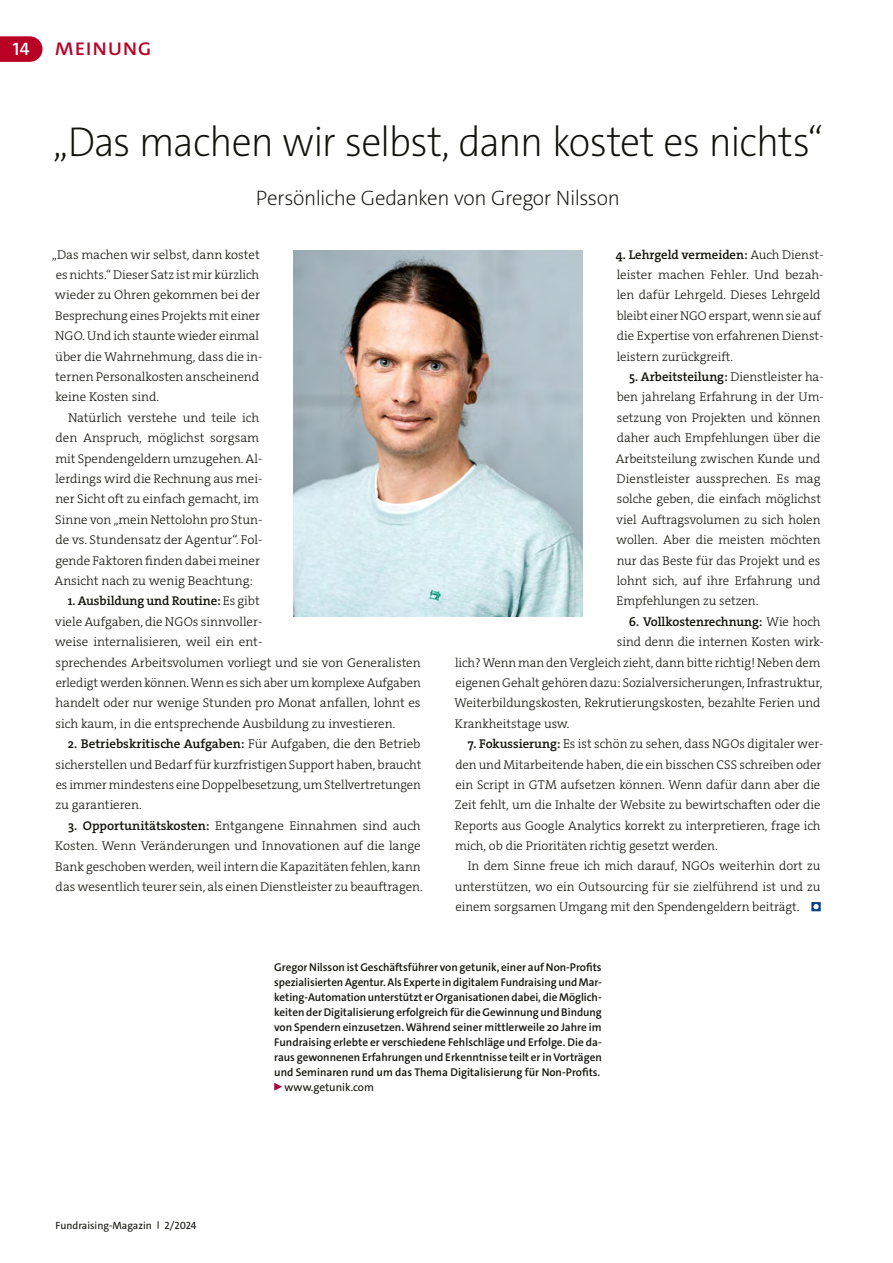
<style>
.page{position:relative;width:893px;height:1263px;background:#fff}
.page>*{position:absolute;margin:0;border:0;box-sizing:border-box;transform-origin:0 0}
.t1{font:200 42px "The Sans";letter-spacing:-.025em;color:#12120d;scale:.95 1}
.t2{font:24px "The Sans";letter-spacing:.005em;color:#b90025}
.t3{font:200 21px "The Sans";letter-spacing:-.02em;color:#12120d}
.t4{font:300 12.75px/20.4px "The Serif";color:#12120d}
.t5{font:600 12.75px "The Serif";color:#12120d}
.t6{font:600 11.25px/15px "The Sans";color:#12120d;text-align:justify}
.t7{font:11.25px "The Sans";color:#12120d}
.t8{font:10.5px "The Sans";color:#12120d}
.s1{font-weight:600;font-size:18px;color:#fff}
.s2{font-weight:600}
.s3{font-weight:300}
.s4{font-weight:800;font-size:7.5px}
</style>
<div class="page">
<svg style="left:0;top:36px;width:43px;height:26px"></svg>
<svg style="left:811px;top:902px;width:10px;height:9px"></svg>
<img style="left:293px;top:250px;width:290px;height:366px">
<svg style="left:274px;top:1083px;width:8px;height:8px"></svg>
<h2 class="t2" style="left:13px;top:32px;width:140px"><span class="s1">14</span> meinung</h2>
<h1 class="t1" style="left:53px;top:115px;width:812px">„Das machen wir selbst, dann kostet es nichts“</h1>
<h3 class="t3" style="left:256px;top:185px;width:366px">Persönliche Gedanken von Gregor Nilsson</h3>
<p class="t4" style="left:52px;top:244px;width:212px">„Das machen wir selbst, dann kostet es nichts.“ Dieser Satz ist mir kürzlich wieder zu Ohren gekommen bei der Besprechung eines Projekts mit einer NGO. Und ich staunte wieder einmal über die Wahrnehmung, dass die in&shy;ternen Personalkosten anscheinend keine Kosten sind.</p>
<p class="t4" style="left:54px;top:407px;width:209px;text-indent:14px">Natürlich verstehe und teile ich den Anspruch, möglichst sorgsam mit Spendengeldern umzugehen. Al&shy;lerdings wird die Rechnung aus mei&shy;ner Sicht oft zu einfach gemacht, im Sinne von „mein Nettolohn pro Stun&shy;de vs. Stundensatz der Agentur“. Fol&shy;gende Faktoren finden dabei meiner Ansicht nach zu wenig Beachtung:</p>
<p class="t4" style="left:55px;top:591px;width:368px;text-indent:13px"><span class="s2">1. Ausbildung und Routine:</span> Es gibt<br>viele Aufgaben, die NGOs sinnvoller-<br>weise internalisieren, weil ein ent-<br>sprechendes Arbeitsvolumen vorliegt und sie von Generalisten erledigt werden können. Wenn es sich aber um komplexe Aufgaben handelt oder nur wenige Stunden pro Monat anfallen, lohnt es sich kaum, in die entsprechende Ausbildung zu investieren.</p>
<p class="t4" style="left:56px;top:734px;width:368px;text-align:justify;text-indent:12px"><span class="s2">2. Betriebskritische Aufgaben:</span> Für Aufgaben, die den Betrieb sicherstellen und Bedarf für kurzfristigen Support haben, braucht es immer mindestens eine Doppelbesetzung, um Stellvertretungen zu garantieren.</p>
<p class="t4" style="left:55px;top:815px;width:369px;text-indent:13px"><span class="s2">3. Opportunitätskosten:</span> Entgangene Einnahmen sind auch Kosten. Wenn Veränderungen und Innovationen auf die lange Bank geschoben werden, weil intern die Kapazitäten fehlen, kann das wesentlich teurer sein, als einen Dienstleister zu beauftragen.</p>
<p class="t4" style="left:616px;top:244px;width:208px"><span class="s2">4. Lehrgeld vermeiden:</span> Auch Dienst&shy;leister machen Fehler. Und bezah&shy;len dafür Lehrgeld. Dieses Lehrgeld bleibt einer NGO erspart, wenn sie auf die Expertise von erfahrenen Dienst&shy;leistern zurückgreift.</p>
<p class="t4" style="left:616px;top:367px;width:209px;text-indent:14px"><span class="s2">5. Arbeitsteilung:</span> Dienstleister ha&shy;ben jahrelang Erfahrung in der Um&shy;setzung von Projekten und können daher auch Empfehlungen über die Arbeitsteilung zwischen Kunde und Dienstleister aussprechen. Es mag solche geben, die einfach möglichst viel Auftragsvolumen zu sich holen wollen. Aber die meisten möchten nur das Beste für das Projekt und es lohnt sich, auf ihre Erfahrung und Empfehlungen zu setzen.</p>
<p class="t5" style="left:629px;top:613px;width:193px">6. Vollkostenrechnung: <span class="s3">Wie hoch</span></p>
<p class="t4" style="left:617px;top:632px;width:208px">sind denn die internen Kosten wirk-</p>
<p class="t4" style="left:455px;top:652px;width:367px">lich? Wenn man den Vergleich zieht, dann bitte richtig! Neben dem</p>
<p class="t4" style="left:455px;top:672px;width:369px">eigenen Gehalt gehören dazu: Sozialversicherungen, Infrastruktur,</p>
<p class="t4" style="left:454px;top:693px;width:368px">Weiterbildungskosten, Rekrutierungskosten, bezahlte Ferien und</p>
<p class="t4" style="left:455px;top:713px;width:116px">Krankheitstage usw.</p>
<p class="t4" style="left:455px;top:734px;width:370px;text-indent:13px"><span class="s2">7. Fokussierung:</span> Es ist schön zu sehen, dass NGOs digitaler wer&shy;den und Mitarbeitende haben, die ein bisschen CSS schreiben oder ein Script in GTM aufsetzen können. Wenn dafür dann aber die Zeit fehlt, um die Inhalte der Website zu bewirtschaften oder die Reports aus Google Analytics korrekt zu interpretieren, frage ich mich, ob die Prioritäten richtig gesetzt werden.</p>
<p class="t4" style="left:455px;top:856px;width:367px;text-align:justify;text-indent:13px">In dem Sinne freue ich mich darauf, NGOs weiterhin dort zu unterstützen, wo ein Outsourcing für sie zielführend ist und zu einem sorgsamen Umgang mit den Spendengeldern beiträgt.</p>
<p class="t8" style="left:56px;top:1219px;width:142px">Fundraising-Magazin <span class="s4">|</span> 2/2024</p>
<p class="t6" style="left:274px;top:959px;width:329px">Gregor Nilsson ist Geschäftsführer von getunik, einer auf Non-Profits spezialisierten Agentur. Als Experte in digitalem Fundraising und Mar&shy;keting-Automation unterstützt er Organisationen dabei, die Möglich&shy;keiten der Digitalisierung erfolgreich für die Gewinnung und Bindung von Spendern einzusetzen. Während seiner mittlerweile 20 Jahre im Fundraising erlebte er verschiedene Fehlschläge und Erfolge. Die da&shy;raus gewonnenen Erfahrungen und Erkenntnisse teilt er in Vorträgen und Seminaren rund um das Thema Digitalisierung für Non-Profits.</p>
<p class="t7" style="left:285px;top:1079px;width:91px">www.getunik.com</p>
</div>
